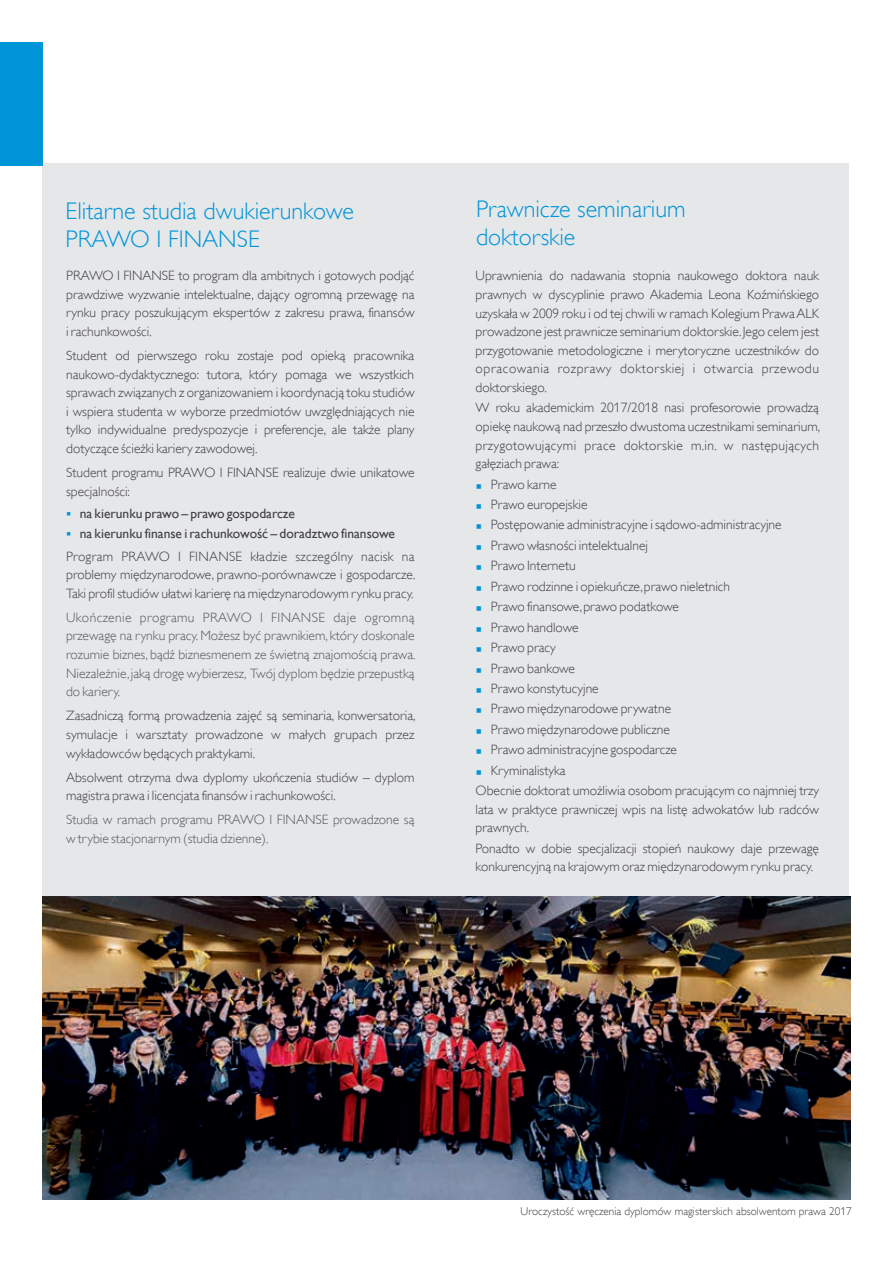
<style>
.page{position:relative;width:893px;height:1263px;background:#fff}
.page>*{position:absolute;margin:0;border:0;box-sizing:border-box;transform-origin:0 0}
.t1{font:300 24px/28.3px "Gill Sans Alt One";color:#0095d9}
.t2{font:300 13.5px/18.6px "Gill Sans Alt One";color:#3e3e3f;text-align:justify}
.t3{font:300 13.5px/18.6px "Gill Sans Alt One";color:#57585a;text-align:justify}
.t4{font:13.5px "Gill Sans";color:#3e3e3f}
.t5{font:300 11.25px "Gill Sans Alt One";color:#3e3e3f}
.s1{color:#0095d9}
</style>
<div class="page">
<div style="left:43px;top:163px;width:806px;height:1034px;background:#e6e7e9"></div>
<div style="left:0;top:42px;width:43px;height:124px;background:#0095d9"></div>
<img style="left:42px;top:896px;width:808px;height:304px">
<h1 class="t1" style="left:66px;top:197px;width:290px">Elitarne studia dwukierunkowe<br>PRAWO I FINANSE</h1>
<h1 class="t1" style="left:476px;top:195px;width:211px">Prawnicze seminarium doktorskie</h1>
<p class="t2" style="left:66px;top:266px;width:350px">PRAWO I FINANSE to program dla ambitnych i gotowych podjąć prawdziwe wyzwanie intelektualne, dający ogromną przewagę na rynku pracy poszukującym ekspertów z zakresu prawa, finansów i rachunkowości.</p>
<p class="t2" style="left:66px;top:346px;width:350px">Student od pierwszego roku zostaje pod opieką pracownika naukowo-dydaktycznego: tutora, który pomaga we wszystkich sprawach związanych z organizowaniem i koordynacją toku studiów i wspiera studenta w wyborze przedmiotów uwzględniających nie tylko indywidualne predyspozycje i preferencje, ale także plany dotyczące ścieżki kariery zawodowej.</p>
<p class="t2" style="left:66px;top:463px;width:350px">Student programu PRAWO I FINANSE realizuje dwie unikatowe specjalności:</p>
<p class="t4" style="left:66px;top:505px;width:230px"><span class="s1">▪</span> na kierunku prawo – prawo gospodarcze</p>
<p class="t4" style="left:66px;top:526px;width:330px"><span class="s1">▪</span> na kierunku finanse i rachunkowość – doradztwo finansowe</p>
<p class="t2" style="left:66px;top:547px;width:351px">Program PRAWO I FINANSE kładzie szczególny nacisk na problemy międzynarodowe, prawno-porównawcze i gospodarcze.<br>Taki profil studiów ułatwi karierę na międzynarodowym rynku pracy.</p>
<p class="t3" style="left:66px;top:608px;width:351px">Ukończenie programu PRAWO I FINANSE daje ogromną przewagę na rynku pracy. Możesz być prawnikiem, który doskonale rozumie biznes, bądź biznesmenem ze świetną znajomością prawa.<br>Niezależnie, jaką drogę wybierzesz, Twój dyplom będzie przepustką do kariery.</p>
<p class="t2" style="left:66px;top:707px;width:351px">Zasadniczą formą prowadzenia zajęć są seminaria, konwersatoria, symulacje i warsztaty prowadzone w małych grupach przez wykładowców będących praktykami.</p>
<p class="t2" style="left:66px;top:768px;width:350px">Absolwent otrzyma dwa dyplomy ukończenia studiów – dyplom magistra prawa i licencjata finansów i rachunkowości.</p>
<p class="t3" style="left:66px;top:811px;width:350px">Studia w ramach programu PRAWO I FINANSE prowadzone są w trybie stacjonarnym (studia dzienne).</p>
<p class="t2" style="left:476px;top:267px;width:345px">Uprawnienia do nadawania stopnia naukowego doktora nauk prawnych w dyscyplinie prawo Akademia Leona Koźmińskiego uzyskała w 2009 roku i od tej chwili w ramach Kolegium Prawa ALK prowadzone jest prawnicze seminarium doktorskie. Jego celem jest przygotowanie metodologiczne i merytoryczne uczestników do opracowania rozprawy doktorskiej i otwarcia przewodu doktorskiego.</p>
<p class="t2" style="left:476px;top:399px;width:346px">W roku akademickim 2017/2018 nasi profesorowie prowadzą opiekę naukową nad przeszło dwustoma uczestnikami seminarium, przygotowującymi prace doktorskie m.in. w następujących gałęziach prawa:</p>
<p class="t2" style="left:476px;top:475px;width:82px"><span class="s1">▪</span> Prawo karne</p>
<p class="t2" style="left:476px;top:495px;width:113px"><span class="s1">▪</span> Prawo europejskie</p>
<p class="t2" style="left:476px;top:516px;width:308px"><span class="s1">▪</span> Postępowanie administracyjne i sądowo-administracyjne</p>
<p class="t2" style="left:476px;top:536px;width:174px"><span class="s1">▪</span> Prawo własności intelektualnej</p>
<p class="t2" style="left:476px;top:557px;width:102px"><span class="s1">▪</span> Prawo Internetu</p>
<p class="t2" style="left:476px;top:577px;width:256px"><span class="s1">▪</span> Prawo rodzinne i opiekuńcze, prawo nieletnich</p>
<p class="t2" style="left:476px;top:597px;width:205px"><span class="s1">▪</span> Prawo finansowe, prawo podatkowe</p>
<p class="t2" style="left:476px;top:618px;width:104px"><span class="s1">▪</span> Prawo handlowe</p>
<p class="t2" style="left:476px;top:638px;width:82px"><span class="s1">▪</span> Prawo pracy</p>
<p class="t2" style="left:476px;top:659px;width:101px"><span class="s1">▪</span> Prawo bankowe</p>
<p class="t2" style="left:476px;top:679px;width:125px"><span class="s1">▪</span> Prawo konstytucyjne</p>
<p class="t2" style="left:476px;top:700px;width:197px"><span class="s1">▪</span> Prawo międzynarodowe prywatne</p>
<p class="t2" style="left:476px;top:720px;width:196px"><span class="s1">▪</span> Prawo międzynarodowe publiczne</p>
<p class="t2" style="left:476px;top:741px;width:203px"><span class="s1">▪</span> Prawo administracyjne gospodarcze</p>
<p class="t2" style="left:476px;top:760px;width:345px;line-height:20.4px"><span class="s1">▪</span> Kryminalistyka<br>Obecnie doktorat umożliwia osobom pracującym co najmniej trzy</p>
<p class="t2" style="left:476px;top:800px;width:345px">lata w praktyce prawniczej wpis na listę adwokatów lub radców prawnych.</p>
<p class="t2" style="left:476px;top:839px;width:345px">Ponadto w dobie specjalizacji stopień naukowy daje przewagę konkurencyjną na krajowym oraz międzynarodowym rynku pracy.</p>
<p class="t5" style="left:521px;top:1204px;width:333px">Uroczystość wręczenia dyplomów magisterskich absolwentom prawa 2017</p>
</div>
